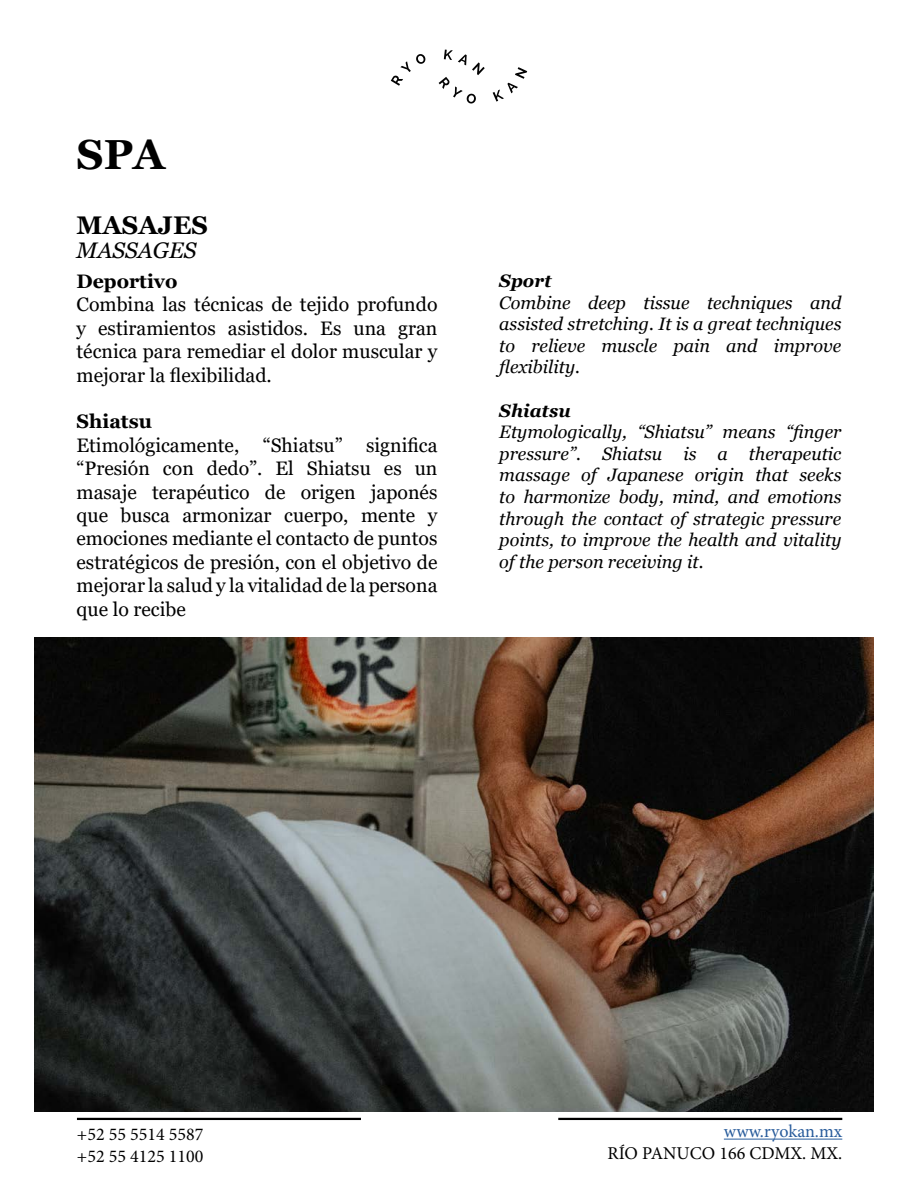
<style>
.page{position:relative;width:918px;height:1188px;background:#fff}
.page>*{position:absolute;margin:0;border:0;box-sizing:border-box;transform-origin:0 0}
.t1{font:700 42px "Georgia";color:#000}
.t2{font:700 25.5px "Georgia";color:#000}
.t3{font:italic 22.5px "Georgia";color:#000}
.t4{font:19.5px/23.4px "Georgia";color:#000;text-align:justify}
.t5{font:700 19.5px "Georgia";color:#000}
.t6{font:italic 18px/21.6px "Georgia";color:#000;text-align:justify}
.t7{font:18px/21.6px "Minion Pro";color:#000}
.t8{font:18px "Minion Pro";color:#275b9b}
.t9{font:italic 700 18px "Georgia";color:#000}
</style>
<div class="page">
<svg style="left:493px;top:67px;width:34px;height:35px"></svg>
<svg style="left:391px;top:54px;width:34px;height:32px"></svg>
<svg style="left:439px;top:50px;width:46px;height:54px"></svg>
<hr style="left:77px;top:1118px;width:284px;height:2px;background:#000">
<hr style="left:558px;top:1118px;width:284px;height:2px;background:#000">
<hr style="left:724px;top:1139px;width:118px;height:1px;background:#275b9b">
<img style="left:35px;top:637px;width:839px;height:474px">
<h1 class="t1" style="left:77px;top:127px;width:90px">SPA</h1>
<h2 class="t2" style="left:77px;top:209px;width:133px">MASAJES</h2>
<p class="t3" style="left:77px;top:236px;width:121px">MASSAGES</p>
<p class="t5" style="left:77px;top:269px;width:102px">Deportivo</p>
<p class="t4" style="left:77px;top:293px;width:362px">Combina las técnicas de tejido profundo y estiramientos asistidos. Es una gran técnica para remediar el dolor muscular y mejorar la flexibilidad.</p>
<p class="t5" style="left:77px;top:409px;width:77px">Shiatsu</p>
<p class="t4" style="left:77px;top:434px;width:362px">Etimológicamente, “Shiatsu” significa “Presión con dedo”. El Shiatsu es un masaje terapéutico de origen japonés que busca armonizar cuerpo, mente y emociones mediante el contacto de puntos estratégicos de presión, con el objetivo de mejorar la salud y la vitalidad de la persona que lo recibe</p>
<p class="t9" style="left:499px;top:269px;width:54px">Sport</p>
<p class="t6" style="left:499px;top:292px;width:344px">Combine deep tissue techniques and assisted stretching. It is a great techniques to relieve muscle pain and improve flexibility.</p>
<p class="t9" style="left:499px;top:399px;width:73px">Shiatsu</p>
<p class="t6" style="left:499px;top:421px;width:344px">Etymologically, “Shiatsu” means “finger pressure”. Shiatsu is a therapeutic massage of Japanese origin that seeks to harmonize body, mind, and emotions through the contact of strategic pressure points, to improve the health and vitality of the person receiving it.</p>
<p class="t7" style="left:77px;top:1124px;width:128px">+52 55 5514 5587 +52 55 4125 1100</p>
<p class="t8" style="left:724px;top:1120px;width:120px">www.ryokan.mx</p>
<p class="t7" style="left:608px;top:1142px;width:236px">RÍO PANUCO 166 CDMX. MX.</p>
</div>
